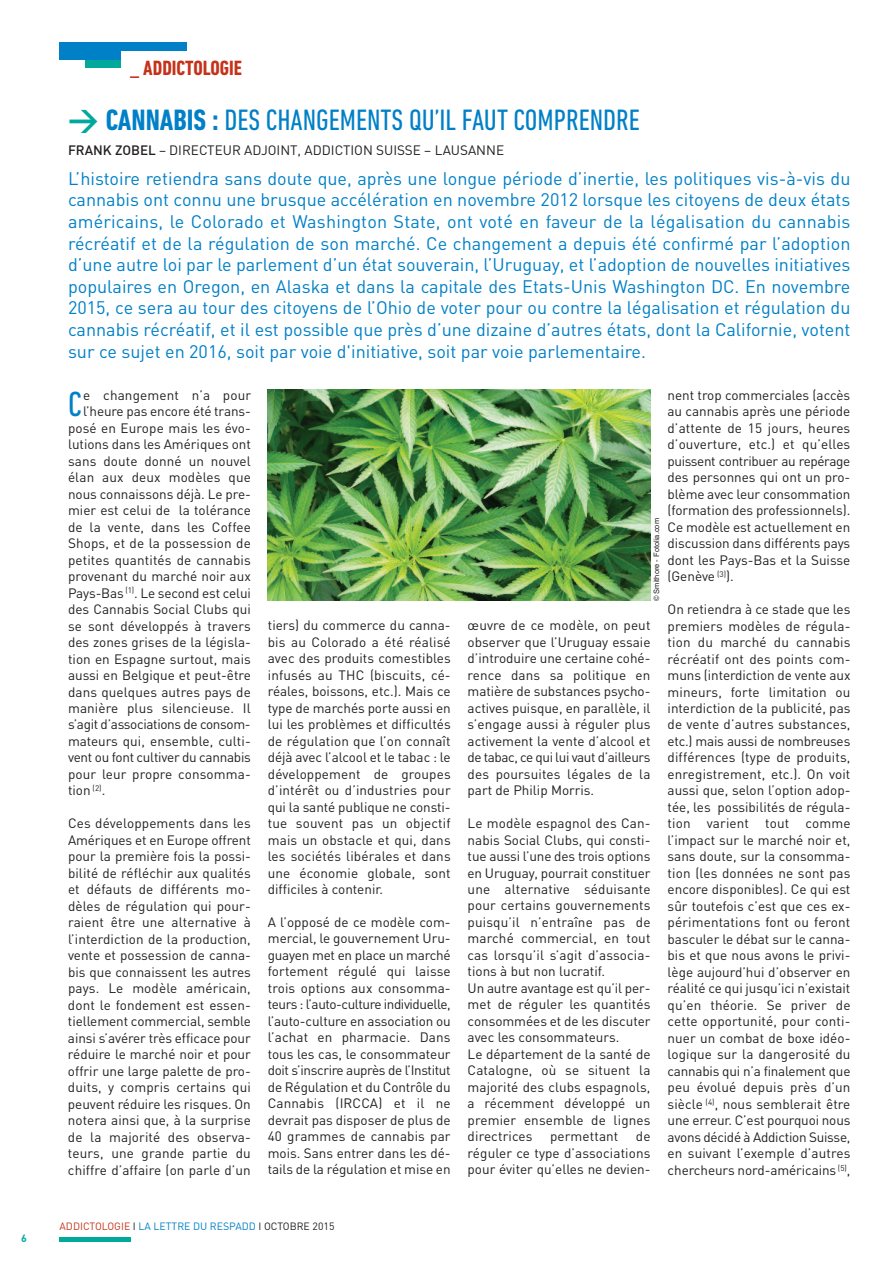
<style>
.page{position:relative;width:893px;height:1263px;background:#fff}
.page>*{position:absolute;margin:0;border:0;box-sizing:border-box;transform-origin:0 0}
.t1{font:condensed 35.55px "DIN Next LT Pro";color:#0080c7}
.t2{font:condensed 30px "DIN Next LT Pro";color:#0080c7}
.t3{font:700 condensed 21px "DIN Next LT Pro";color:#c5321a}
.t4{font:18px/21.6px "DIN";color:#0080c7;text-align:justify}
.t5{font:13.5px/16.5px "DIN";color:#231f20;text-align:justify}
.t6{font:13.5px "DIN";letter-spacing:-.025em;color:#231f20}
.t7{font:13.5px "DIN";letter-spacing:-.02em;color:#231f20}
.t8{font:10.5px "DIN";color:#0080c7}
.t9{font:700 10.5px "DIN";color:#00a99b}
.t10{font:7.5px "Helvetica";color:#231f20}
.s1{font-family:"DIN";font-weight:700;font-stretch:normal;color:#00a99b}
.s2{font-weight:700}
.s3{font-weight:500}
.s4{color:#c5321a}
.s5{color:#231f20}
</style>
<div class="page">
<div style="left:60px;top:1237px;width:71px;height:5px;background:#00a99b"></div>
<div style="left:85px;top:60px;width:123px;height:8px;background:#00a99b"></div>
<div style="left:60px;top:43px;width:127px;height:17px;background:#0080c7"></div>
<div style="left:122px;top:51px;width:168px;height:40px;background:#fff"></div>
<img style="left:268px;top:389px;width:383px;height:212px">
<p class="t9" style="left:21px;top:1232px;width:7px">6</p>
<h3 class="t3" style="left:130px;top:61px;width:113px">_ ADDICTOLOGIE</h3>
<h2 class="t2" style="left:68px;top:110px;width:573px"><span class="s1">&gt;</span> <span class="s2">CANNABIS :</span> DES CHANGEMENTS QU’IL FAUT COMPRENDRE</h2>
<p class="t5" style="left:68px;top:142px;width:438px"><span class="s3">FRANK ZOBEL</span> – DIRECTEUR ADJOINT, ADDICTION SUISSE – LAUSANNE</p>
<p class="t4" style="left:68px;top:168px;width:784px">L’histoire retiendra sans doute que, après une longue période d’inertie, les politiques vis-à-vis du cannabis ont connu une brusque accélération en novembre 2012 lorsque les citoyens de deux états américains, le Colorado et Washington State, ont voté en faveur de la légalisation du cannabis récréatif et de la régulation de son marché. Ce changement a depuis été confirmé par l’adoption d’une autre loi par le parlement d’un état souverain, l’Uruguay, et l’adoption de nouvelles initiatives populaires en Oregon, en Alaska et dans la capitale des Etats-Unis Washington DC. En novembre 2015, ce sera au tour des citoyens de l’Ohio de voter pour ou contre la légalisation et régulation du cannabis récréatif, et il est possible que près d’une dizaine d’autres états, dont la Californie, votent sur ce sujet en 2016, soit par voie d'initiative, soit par voie parlementaire.</p>
<h1 class="t1" style="left:68px;top:392px;width:15px">C</h1>
<p class="t5" style="left:83px;top:387px;width:169px">e changement n’a pour</p>
<p class="t5" style="left:83px;top:403px;width:169px">l’heure pas encore été trans-</p>
<p class="t5" style="left:68px;top:420px;width:184px">posé en Europe mais les évo-</p>
<p class="t5" style="left:68px;top:436px;width:184px">lutions dans les Amériques ont</p>
<p class="t5" style="left:68px;top:453px;width:184px">sans doute donné un nouvel</p>
<p class="t5" style="left:68px;top:469px;width:184px">élan aux deux modèles que</p>
<p class="t5" style="left:68px;top:486px;width:184px">nous connaissons déjà. Le pre-</p>
<p class="t5" style="left:68px;top:502px;width:184px">mier est celui de la tolérance</p>
<p class="t5" style="left:68px;top:519px;width:184px">de la vente, dans les Coffee</p>
<p class="t5" style="left:68px;top:535px;width:184px">Shops, et de la possession de</p>
<p class="t5" style="left:68px;top:552px;width:184px">petites quantités de cannabis</p>
<p class="t5" style="left:68px;top:568px;width:184px">provenant du marché noir aux</p>
<p class="t5" style="left:68px;top:585px;width:184px">Pays-Bas <sup>(1)</sup>. Le second est celui</p>
<p class="t5" style="left:68px;top:601px;width:184px">des Cannabis Social Clubs qui</p>
<p class="t5" style="left:68px;top:618px;width:184px">se sont développés à travers</p>
<p class="t5" style="left:68px;top:634px;width:184px">des zones grises de la législa-</p>
<p class="t5" style="left:68px;top:651px;width:184px">tion en Espagne surtout, mais</p>
<p class="t5" style="left:68px;top:667px;width:184px">aussi en Belgique et peut-être</p>
<p class="t5" style="left:68px;top:684px;width:184px">dans quelques autres pays de</p>
<p class="t5" style="left:68px;top:700px;width:184px">manière plus silencieuse. Il</p>
<p class="t6" style="left:68px;top:717px;width:184px">s’agit d’associations de consom-</p>
<p class="t5" style="left:68px;top:733px;width:184px">mateurs qui, ensemble, culti-</p>
<p class="t7" style="left:68px;top:750px;width:184px">vent ou font cultiver du cannabis</p>
<p class="t5" style="left:68px;top:766px;width:184px">pour leur propre consomma-</p>
<p class="t5" style="left:68px;top:782px;width:39px">tion <sup>(2)</sup>.</p>
<p class="t5" style="left:68px;top:815px;width:184px">Ces développements dans les Amériques et en Europe offrent pour la première fois la possi&shy;bilité de réfléchir aux qualités et défauts de différents mo&shy;dèles de régulation qui pour&shy;raient être une alternative à l’interdiction de la production, vente et possession de canna&shy;bis que connaissent les autres pays. Le modèle américain, dont le fondement est essen&shy;tiellement commercial, semble ainsi s’avérer très efficace pour réduire le marché noir et pour offrir une large palette de pro&shy;duits, y compris certains qui peuvent réduire les risques. On notera ainsi que, à la surprise de la majorité des observa&shy;teurs, une grande partie du chiffre d’affaire (on parle d’un</p>
<p class="t5" style="left:268px;top:617px;width:184px">tiers) du commerce du canna&shy;bis au Colorado a été réalisé avec des produits comestibles infusés au THC (biscuits, cé&shy;réales, boissons, etc.). Mais ce type de marchés porte aussi en lui les problèmes et difficultés de régulation que l’on connaît déjà avec l’alcool et le tabac : le développement de groupes d’intérêt ou d’industries pour qui la santé publique ne consti&shy;tue souvent pas un objectif mais un obstacle et qui, dans les sociétés libérales et dans une économie globale, sont difficiles à contenir.</p>
<p class="t5" style="left:268px;top:914px;width:184px">A l’opposé de ce modèle com&shy;mercial, le gouvernement Uru&shy;guayen met en place un marché fortement régulé qui laisse trois options aux consomma&shy;teurs : l’auto-culture individuelle, l’auto-culture en association ou l’achat en pharmacie. Dans tous les cas, le consommateur doit s’inscrire auprès de l’Institut de Régulation et du Contrôle du Cannabis (IRCCA) et il ne devrait pas disposer de plus de 40 grammes de cannabis par mois. Sans entrer dans les dé&shy;tails de la régulation et mise en</p>
<p class="t10" style="left:652px;top:601px;width:85px;rotate:-90deg">© Smithore - Fotolia.com</p>
<p class="t5" style="left:468px;top:617px;width:184px">œuvre de ce modèle, on peut observer que l’Uruguay essaie d’introduire une certaine cohé&shy;rence dans sa politique en matière de substances psycho&shy;actives puisque, en parallèle, il s’engage aussi à réguler plus activement la vente d’alcool et de tabac, ce qui lui vaut d’ailleurs des poursuites légales de la part de Philip Morris.</p>
<p class="t5" style="left:468px;top:815px;width:184px;text-align:left">Le modèle espagnol des Can&shy;nabis Social Clubs, qui consti&shy;tue aussi l’une des trois options en Uruguay, pourrait constituer une alternative séduisante pour certains gouvernements puisqu’il n’entraîne pas de marché commercial, en tout cas lorsqu’il s’agit d’associa&shy;tions à but non lucratif.<br>Un autre avantage est qu’il per&shy;met de réguler les quantités consommées et de les discuter avec les consommateurs.<br>Le département de la santé de<br>Catalogne, où se situent la majorité des clubs espagnols, a récemment développé un premier ensemble de lignes directrices</p>
<p class="t5" style="left:468px;top:1128px;width:184px;text-indent:168px">de réguler ce type d’associations pour éviter qu’elles ne devien-</p>
<p class="t5" style="left:550px;top:1128px;width:70px">permettant</p>
<p class="t5" style="left:667px;top:387px;width:184px">nent trop commerciales (accès au cannabis après une période d’attente de 15 jours, heures d’ouverture, etc.) et qu’elles puissent contribuer au repérage des personnes qui ont un pro&shy;blème avec leur consommation (formation des professionnels).<br>Ce modèle est actuellement en discussion dans différents pays dont les Pays-Bas et la Suisse (Genève <sup>(3)</sup>).</p>
<p class="t5" style="left:668px;top:601px;width:184px">On retiendra à ce stade que les premiers modèles de régula&shy;tion du marché du cannabis récréatif ont des points com&shy;muns (interdiction de vente aux mineurs, forte limitation ou interdiction de la publicité, pas de vente d’autres substances, etc.) mais aussi de nombreuses différences (type de produits, enregistrement, etc.). On voit aussi que, selon l’option adop&shy;tée, les possibilités de régula&shy;tion varient tout comme l’impact sur le marché noir et, sans doute, sur la consomma&shy;tion (les données ne sont pas encore disponibles). Ce qui est sûr toutefois c’est que ces ex&shy;périmentations font ou feront basculer le débat sur le canna&shy;bis et que nous avons le privi&shy;lège aujourd’hui d’observer en réalité ce qui jusqu’ici n’existait qu’en théorie. Se priver de cette opportunité, pour conti&shy;nuer un combat de boxe idéo&shy;logique sur la dangerosité du cannabis qui n’a finalement que peu évolué depuis près d’un siècle <sup>(4)</sup>, nous semblerait être une erreur. C’est pourquoi nous avons décidé à Addiction Suisse, en suivant l’exemple d’autres chercheurs nord-américains <sup>(5)</sup>,</p>
<p class="t8" style="left:60px;top:1220px;width:276px"><span class="s4">ADDICTOLOGIE</span> <span class="s5">I</span> LA LETTRE DU RESPADD <span class="s5">I OCTOBRE 2015</span></p>
</div>
